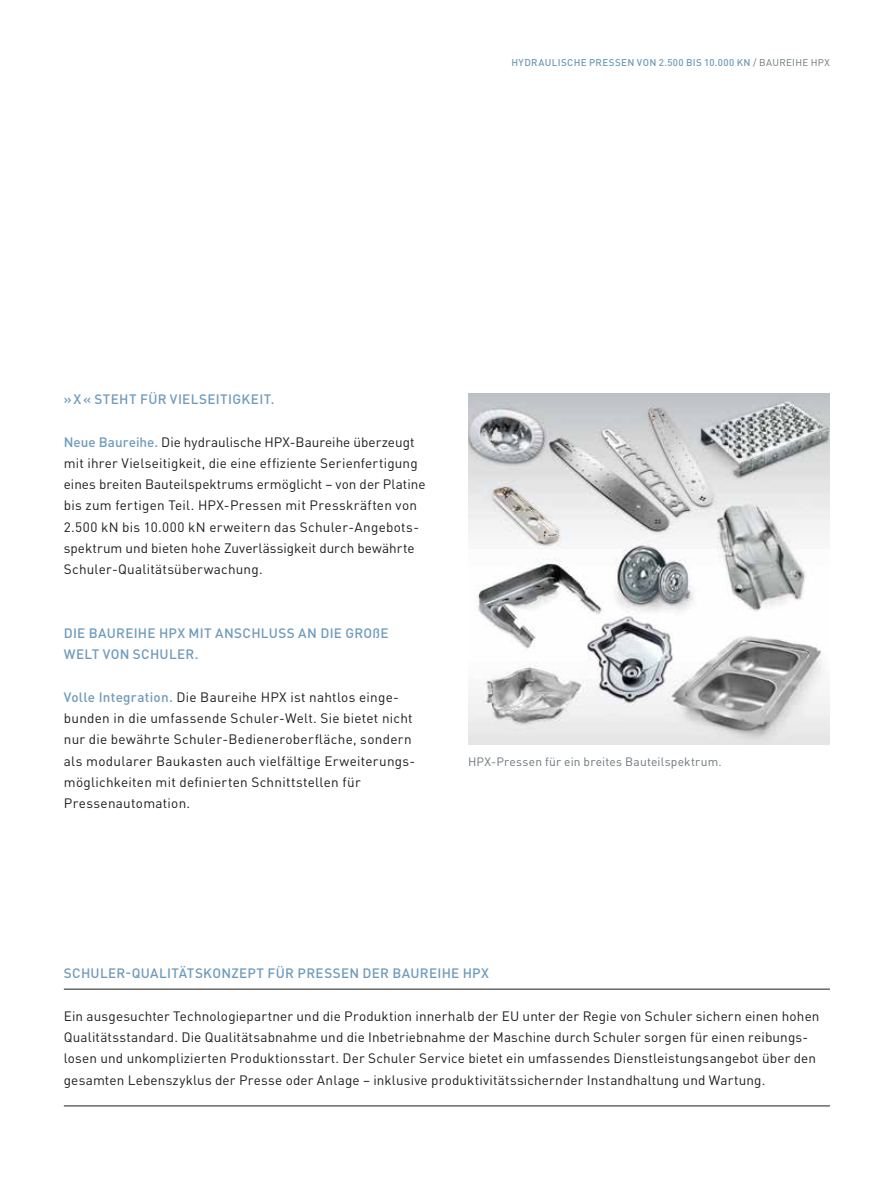
<style>
.page{position:relative;width:881px;height:1191px;background:#fff}
.page>*{position:absolute;margin:0;border:0;box-sizing:border-box;transform-origin:0 0}
.t1{font:13.5px/21.3px "DIN Pro";letter-spacing:.015em;color:#1d1d1b}
.t2{font:500 13.5px/21.3px "DIN Pro";letter-spacing:.02em;color:#709bbc}
.t3{font:12px "DIN Pro";letter-spacing:.02em;color:#6d767a}
.t4{font:500 9.75px "DIN Pro";letter-spacing:.04em;color:#709bbc}
.s1{font-weight:400;color:#6d767a}
.s2{font-weight:500;color:#709bbc}
</style>
<div class="page">
<hr style="left:64px;top:1105px;width:765px;height:1px;background:#1d1d1b">
<hr style="left:64px;top:989px;width:765px;height:1px;background:#1d1d1b">
<img style="left:468px;top:393px;width:361px;height:351px">
<p class="t4" style="left:511px;top:54px;width:320px">HYDRAULISCHE PRESSEN VON 2.500 BIS 10.000 KN <span class="s1">/ BAUREIHE HPX</span></p>
<p class="t2" style="left:64px;top:387px;width:212px">»X« STEHT FÜR VIELSEITIGKEIT.</p>
<p class="t1" style="left:64px;top:430px;width:363px"><span class="s2">Neue Baureihe.</span> Die hydraulische HPX-Baureihe überzeugt mit ihrer Vielseitigkeit, die eine effiziente Serienfertigung eines breiten Bauteilspektrums ermöglicht – von der Platine bis zum fertigen Teil. HPX-Pressen mit Presskräften von 2.500 kN bis 10.000 kN erweitern das Schuler-Angebots&shy;spektrum und bieten hohe Zuverlässigkeit durch bewährte Schuler-Qualitätsüberwachung.</p>
<p class="t2" style="left:64px;top:621px;width:326px">DIE BAUREIHE HPX MIT ANSCHLUSS AN DIE GROSE<br>WELT VON SCHULER.</p>
<p class="t1" style="left:64px;top:685px;width:353px"><span class="s2">Volle Integration.</span> Die Baureihe HPX ist nahtlos einge&shy;bunden in die umfassende Schuler-Welt. Sie bietet nicht nur die bewährte Schuler-Bedieneroberfläche, sondern als modularer Baukasten auch vielfältige Erweiterungs&shy;möglichkeiten mit definierten Schnittstellen für Pressenautomation.</p>
<p class="t3" style="left:468px;top:752px;width:255px">HPX-Pressen für ein breites Bauteilspektrum.</p>
<p class="t2" style="left:64px;top:961px;width:426px">SCHULER-QUALITÄTSKONZEPT FÜR PRESSEN DER BAUREIHE HPX</p>
<p class="t1" style="left:64px;top:1004px;width:756px">Ein ausgesuchter Technologiepartner und die Produktion innerhalb der EU unter der Regie von Schuler sichern einen hohen Qualitätsstandard. Die Qualitätsabnahme und die Inbetriebnahme der Maschine durch Schuler sorgen für einen reibungs&shy;losen und unkomplizierten Produktionsstart. Der Schuler Service bietet ein umfassendes Dienstleistungsangebot über den gesamten Lebenszyklus der Presse oder Anlage – inklusive produktivitätssichernder Instandhaltung und Wartung.</p>
</div>
